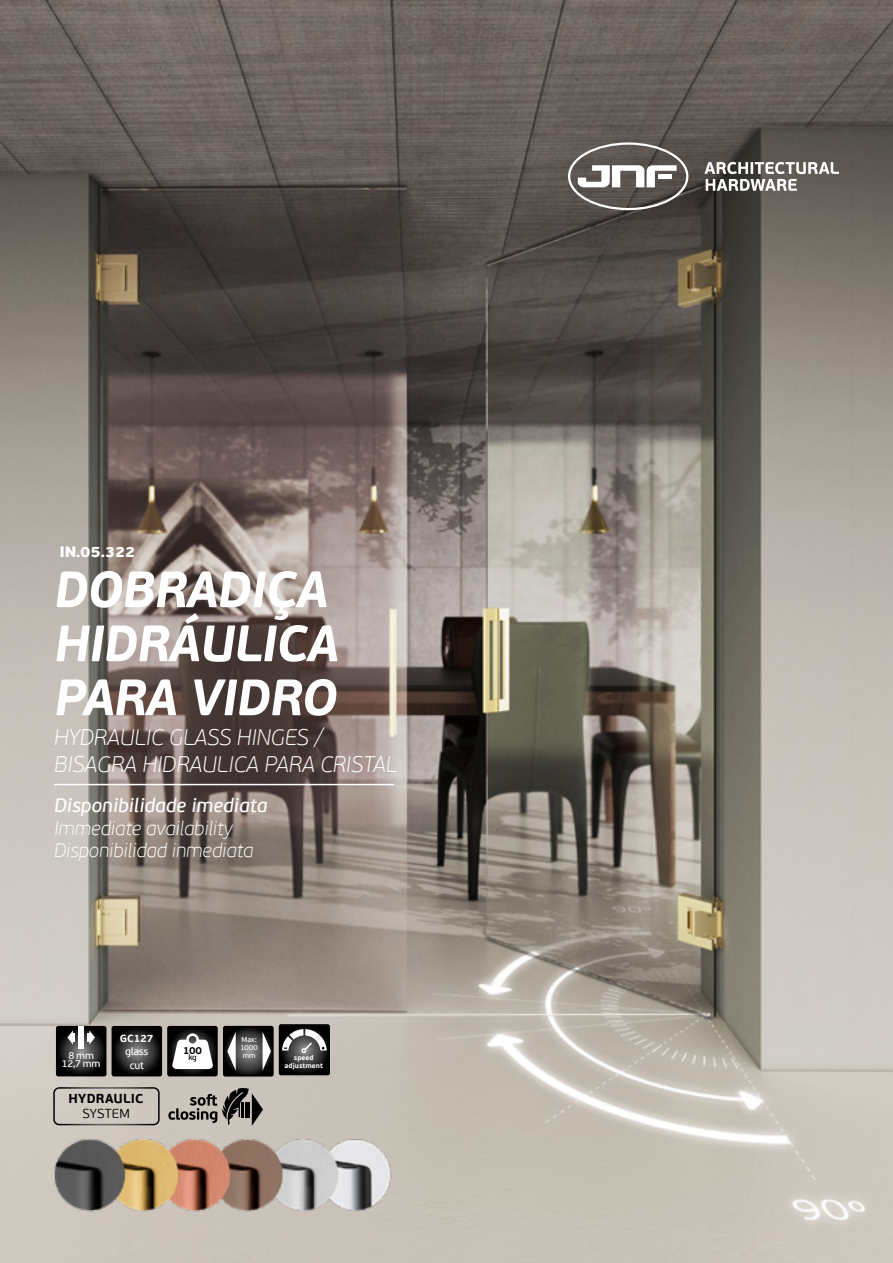
<style>
.page{position:relative;width:893px;height:1263px;background:#fff}
.page>*{position:absolute;margin:0;border:0;box-sizing:border-box;transform-origin:0 0}
.t1{font:italic 700 51px "PF Beau Sans Pro";letter-spacing:-.025em;color:#fff}
.t2{font:italic 100 22.5px "PF Beau Sans Pro";color:#fff}
.t3{font:italic 100 19.5px "PF Beau Sans Pro";color:#fff}
.t4{font:italic 19.5px "PF Beau Sans Pro Bbook";color:#fff}
.t5{font:900 15px "PF Beau Sans Pro";letter-spacing:-.025em;color:#fff}
.t6{font:700 13.05px "PF Beau Sans Pro";letter-spacing:.02em;color:#000}
.t7{font:300 13.05px "PF Beau Sans Pro";letter-spacing:.015em;color:#000}
.Paragraph_Style_2{font:10.5px "PF Beau Sans Pro Bbook";letter-spacing:-.03em;color:#fff}
.t8{font:700 10.5px "PF Beau Sans Pro";letter-spacing:-.02em;color:#fff}
.Paragraph_Style_2-2{font:10.05px "PF Beau Sans Pro Bbook";color:#fff}
.Paragraph_Style_2-3{font:700 10.05px "PF Beau Sans Pro";color:#000}
.Paragraph_Style_2-4{font:7.95px "PF Beau Sans Pro Bbook";color:#000}
.t9{font:7.2px "PF Beau Sans Pro Bbook";letter-spacing:.005em;color:#fff}
.t10{font:700 6.9px/8.2px "PF Beau Sans Pro";color:#fff;text-align:center}
</style>
<div class="page">
<img style="left:0;top:0;width:893px;height:1263px">
<svg style="left:568px;top:142px;width:120px;height:68px"></svg>
<svg style="left:705px;top:162px;width:134px;height:29px"></svg>
<hr style="left:54px;top:784px;width:340px;height:1px;background:#fff">
<div style="left:53px;top:1087px;width:107px;height:38px;border:2px solid #fff;border-radius:5px"></div>
<svg style="left:168px;top:1088px;width:95px;height:36px;background:#89847e"></svg>
<svg style="left:56px;top:1026px;width:50px;height:50px;background:#3a3939"></svg>
<img style="left:54px;top:1124px;width:342px;height:98px">
<svg style="left:112px;top:1024px;width:218px;height:52px;background:#565554"></svg>
<p class="t5" style="left:60px;top:542px;width:77px">IN.05.322</p>
<p class="t1" style="left:54px;top:558px;width:276px">DOBRADIÇA</p>
<p class="t1" style="left:54px;top:612px;width:287px">HIDRÁULICA</p>
<p class="t1" style="left:54px;top:666px;width:285px">PARA VIDRO</p>
<p class="t2" style="left:54px;top:724px;width:270px">HYDRAULIC GLASS HINGES /</p>
<p class="t2" style="left:54px;top:751px;width:345px">BISAGRA HIDRAULICA PARA CRISTAL</p>
<p class="t4" style="left:54px;top:794px;width:215px">Disponibilidade imediata</p>
<p class="t3" style="left:54px;top:817px;width:180px">Immediate availability</p>
<p class="t3" style="left:54px;top:839px;width:201px">Disponibilidad inmediata</p>
<p class="Paragraph_Style_2-2" style="left:69px;top:1049px;width:27px">8 mm</p>
<p class="Paragraph_Style_2-2" style="left:62px;top:1057px;width:40px">12,7 mm</p>
<p class="t8" style="left:120px;top:1031px;width:35px">GC127</p>
<p class="Paragraph_Style_2" style="left:125px;top:1045px;width:25px">glass</p>
<p class="Paragraph_Style_2" style="left:130px;top:1059px;width:16px">cut</p>
<p class="t6" style="left:69px;top:1090px;width:77px">HYDRAULIC</p>
<p class="t7" style="left:82px;top:1106px;width:49px">SYSTEM</p>
<p class="Paragraph_Style_2-3" style="left:183px;top:1044px;width:20px">100</p>
<p class="Paragraph_Style_2-4" style="left:188px;top:1052px;width:10px">kg</p>
<p class="t9" style="left:241px;top:1035px;width:17px">Max:</p>
<p class="t9" style="left:240px;top:1043px;width:19px">1000</p>
<p class="t9" style="left:243px;top:1051px;width:14px">mm</p>
<p class="t10" style="left:285px;top:1053px;width:40px">speed adjustment</p>
</div>
